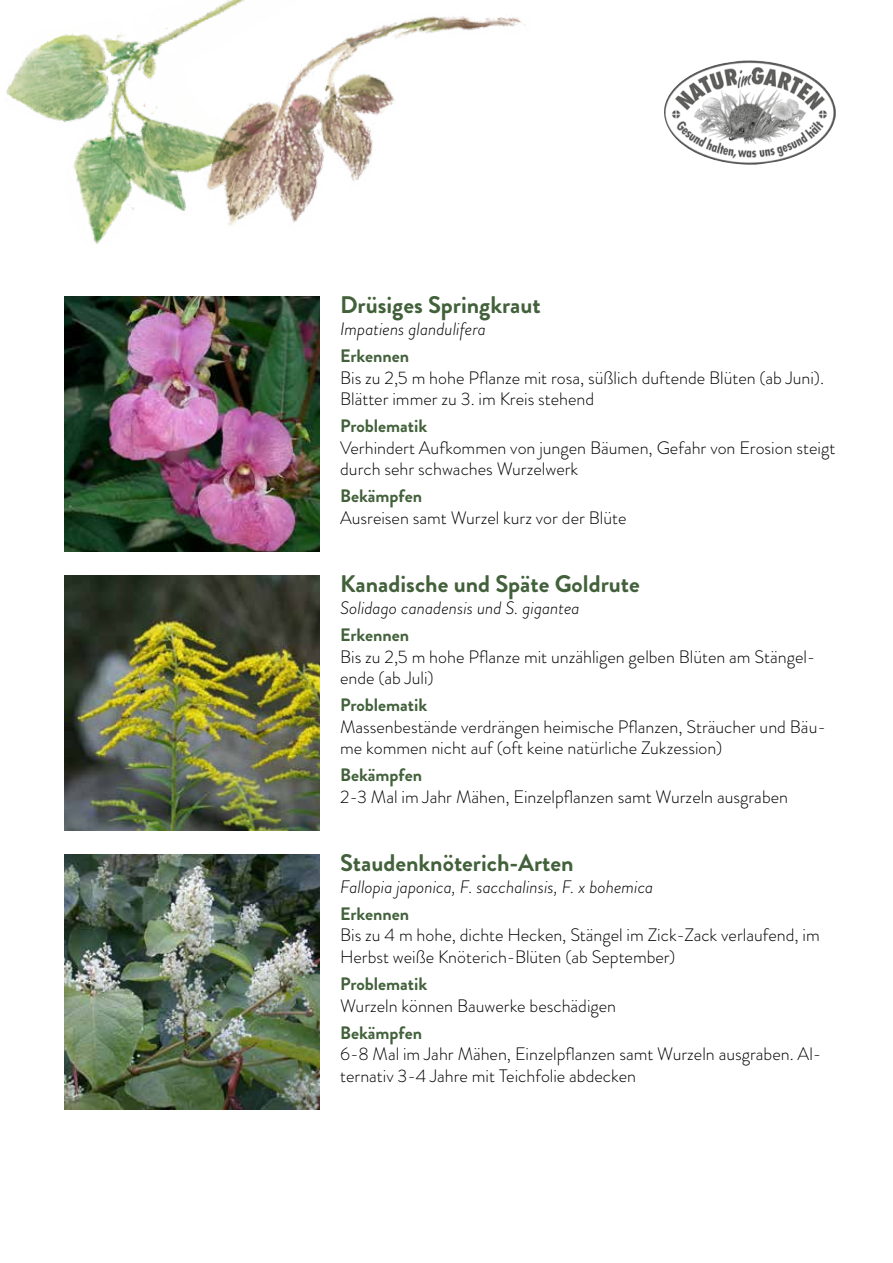
<style>
.page{position:relative;width:893px;height:1263px;background:#fff}
.page>*{position:absolute;margin:0;border:0;box-sizing:border-box;transform-origin:0 0}
.t1{font:700 24px "Brandon Grotesque";color:#42613b}
.t2{font:300 18px/21.6px "Brandon Grotesque";color:#000}
.t3{font:italic 300 18px "Brandon Grotesque";color:#000}
.t4{font:700 18px "Brandon Grotesque";color:#42613b}
</style>
<div class="page">
<img style="left:664px;top:60px;width:172px;height:105px">
<img style="left:6px;top:28px;width:170px;height:216px">
<img style="left:176px;top:0;width:350px;height:297px">
<img style="left:65px;top:297px;width:255px;height:255px">
<img style="left:65px;top:575px;width:255px;height:256px">
<img style="left:65px;top:854px;width:255px;height:255px">
<h1 class="t1" style="left:340px;top:288px;width:202px">Drüsiges Springkraut</h1>
<p class="t3" style="left:340px;top:317px;width:147px">Impatiens glandulifera</p>
<p class="t4" style="left:340px;top:343px;width:71px">Erkennen</p>
<p class="t2" style="left:340px;top:367px;width:485px">Bis zu 2,5 m hohe Pflanze mit rosa, süßlich duftende Blüten (ab Juni).<br>Blätter immer zu 3. im Kreis stehend</p>
<p class="t4" style="left:340px;top:413px;width:89px">Problematik</p>
<p class="t2" style="left:340px;top:437px;width:497px">Verhindert Aufkommen von jungen Bäumen, Gefahr von Erosion steigt durch sehr schwaches Wurzelwerk</p>
<p class="t4" style="left:340px;top:484px;width:83px">Bekämpfen</p>
<p class="t2" style="left:340px;top:507px;width:288px">Ausreisen samt Wurzel kurz vor der Blüte</p>
<h1 class="t1" style="left:340px;top:567px;width:301px">Kanadische und Späte Goldrute</h1>
<p class="t3" style="left:340px;top:595px;width:241px">Solidago canadensis und S. gigantea</p>
<p class="t4" style="left:340px;top:622px;width:71px">Erkennen</p>
<p class="t2" style="left:340px;top:646px;width:477px">Bis zu 2,5 m hohe Pflanze mit unzähligen gelben Blüten am Stängel&shy;ende (ab Juli)</p>
<p class="t4" style="left:340px;top:692px;width:89px">Problematik</p>
<p class="t2" style="left:340px;top:716px;width:487px">Massenbestände verdrängen heimische Pflanzen, Sträucher und Bäu&shy;me kommen nicht auf (oft keine natürliche Zukzession)</p>
<p class="t4" style="left:340px;top:762px;width:83px">Bekämpfen</p>
<p class="t2" style="left:340px;top:786px;width:449px">2-3 Mal im Jahr Mähen, Einzelpflanzen samt Wurzeln ausgraben</p>
<h1 class="t1" style="left:340px;top:846px;width:235px">Staudenknöterich-Arten</h1>
<p class="t3" style="left:340px;top:874px;width:315px">Fallopia japonica, F. sacchalinsis, F. x bohemica</p>
<p class="t4" style="left:340px;top:901px;width:71px">Erkennen</p>
<p class="t2" style="left:340px;top:924px;width:481px">Bis zu 4 m hohe, dichte Hecken, Stängel im Zick-Zack verlaufend, im<br>Herbst weiße Knöterich-Blüten (ab September)</p>
<p class="t4" style="left:340px;top:971px;width:89px">Problematik</p>
<p class="t2" style="left:340px;top:995px;width:277px">Wurzeln können Bauwerke beschädigen</p>
<p class="t4" style="left:340px;top:1020px;width:83px">Bekämpfen</p>
<p class="t2" style="left:340px;top:1043px;width:483px">6-8 Mal im Jahr Mähen, Einzelpflanzen samt Wurzeln ausgraben. Al&shy;ternativ 3-4 Jahre mit Teichfolie abdecken</p>
</div>
